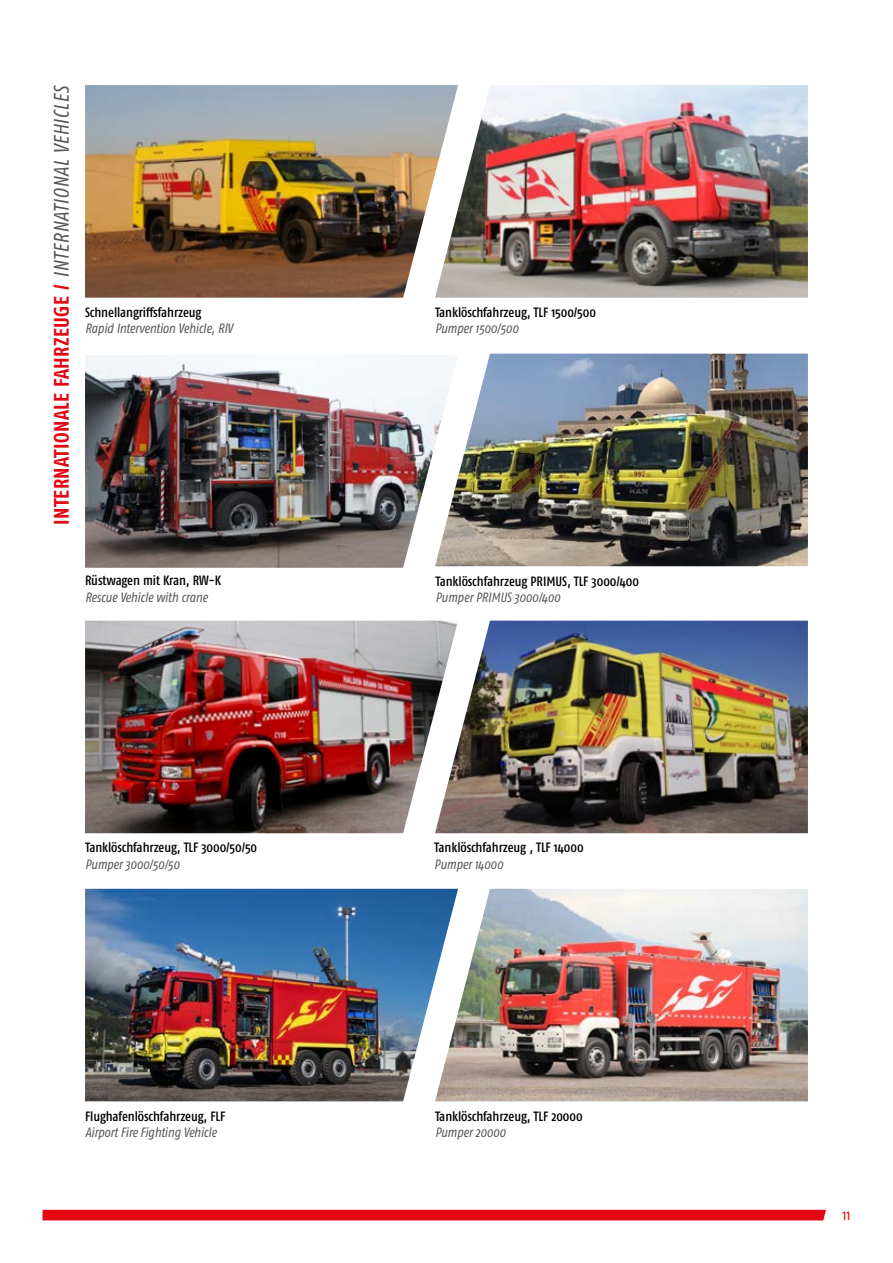
<style>
.page{position:relative;width:893px;height:1263px;background:#fff}
.page>*{position:absolute;margin:0;border:0;box-sizing:border-box;transform-origin:0 0}
.t1{font:700 condensed 21px "Fago Pro";letter-spacing:.02em;color:#e30613}
.t2{font:condensed 15px "Fago Pro";color:#e30613}
.t3{font:500 condensed 13.5px "Fago Pro";letter-spacing:-.005em;color:#000}
.t4{font:italic condensed 13.5px "Fago Pro";letter-spacing:-.005em;color:#575756}
.s1{font-weight:400;font-style:italic;color:#575756}
</style>
<div class="page">
<div style="left:43px;top:1210px;width:783px;height:10px;background:#e30613"></div>
<img style="left:458px;top:354px;width:350px;height:212px">
<img style="left:85px;top:355px;width:373px;height:213px">
<img style="left:458px;top:85px;width:350px;height:213px">
<img style="left:85px;top:85px;width:373px;height:213px">
<img style="left:458px;top:889px;width:350px;height:212px">
<img style="left:85px;top:621px;width:350px;height:212px">
<img style="left:435px;top:621px;width:373px;height:212px">
<img style="left:85px;top:889px;width:373px;height:212px">
<h1 class="t1" style="left:49px;top:525px;width:441px;rotate:-90deg">INTERNATIONALE FAHRZEUGE / <span class="s1">INTERNATIONAL VEHICLES</span></h1>
<p class="t3" style="left:85px;top:304px;width:118px">Schnellangriffsfahrzeug</p>
<p class="t4" style="left:85px;top:321px;width:149px">Rapid Intervention Vehicle, RIV</p>
<p class="t3" style="left:85px;top:573px;width:138px">Rüstwagen mit Kran, RW-K</p>
<p class="t4" style="left:85px;top:589px;width:124px">Rescue Vehicle with crane</p>
<p class="t3" style="left:85px;top:840px;width:174px">Tanklöschfahrzeug, TLF 3000/50/50</p>
<p class="t4" style="left:85px;top:856px;width:96px">Pumper 3000/50/50</p>
<p class="t3" style="left:85px;top:1108px;width:142px">Flughafenlöschfahrzeug, FLF</p>
<p class="t4" style="left:85px;top:1124px;width:133px">Airport Fire Fighting Vehicle</p>
<p class="t3" style="left:435px;top:304px;width:162px">Tanklöschfahrzeug, TLF 1500/500</p>
<p class="t4" style="left:435px;top:321px;width:85px">Pumper 1500/500</p>
<p class="t3" style="left:435px;top:573px;width:205px">Tanklöschfahrzeug PRIMUS, TLF 3000/400</p>
<p class="t4" style="left:435px;top:589px;width:126px">Pumper PRIMUS 3000/400</p>
<p class="t3" style="left:434px;top:840px;width:151px">Tanklöschfahrzeug , TLF 14000</p>
<p class="t4" style="left:434px;top:856px;width:70px">Pumper 14000</p>
<p class="t3" style="left:435px;top:1108px;width:149px">Tanklöschfahrzeug, TLF 20000</p>
<p class="t4" style="left:435px;top:1124px;width:72px">Pumper 20000</p>
<p class="t2" style="left:842px;top:1206px;width:10px">11</p>
</div>
